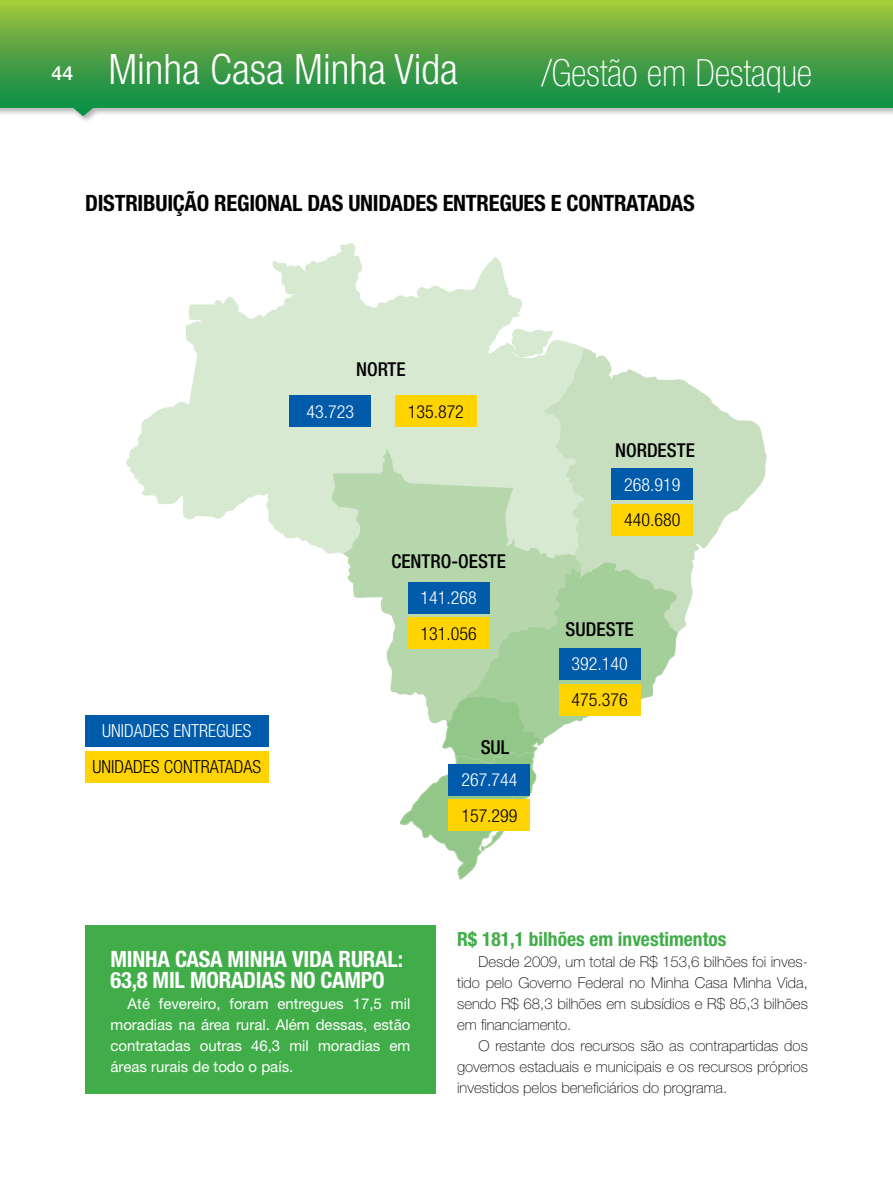
<style>
.page{position:relative;width:893px;height:1191px;background:#fff}
.page>*{position:absolute;margin:0;border:0;box-sizing:border-box;transform-origin:0 0}
.t1{font:300 condensed 42px "Helvetica Neue LT Std";color:#fff}
.t2{font:100 condensed 37.5px "Helvetica Neue LT Std";color:#fff}
.t3{font:700 condensed 22.5px "Helvetica Neue LT Std";letter-spacing:-.01em;color:#000}
.t4{font:700 condensed 22.5px/21px "Helvetica Neue LT Std";letter-spacing:-.01em;color:#fff}
.t5{font:700 condensed 19.5px "Helvetica Neue LT Std";color:#41ad49}
.t6{font:500 condensed 19.2px "Helvetica Neue LT Std";color:#000}
.t7{font:300 condensed 18px "Helvetica Neue LT Std";color:#000}
.t8{font:300 condensed 18px "Helvetica Neue LT Std";color:#fff}
.t9{font:100 15px "Helvetica Neue LT Std";color:#000}
.t10{font:15px/21px "Helvetica Neue LT Std";color:#fff;text-align:justify}
.s1{font-weight:500;font-stretch:normal;font-size:19.65px}
</style>
<div class="page">
<svg style="left:0;top:0;width:893px;height:116px;background:#5ea94d"></svg>
<svg style="left:126px;top:243px;width:641px;height:637px"></svg>
<div style="left:85px;top:925px;width:351px;height:168px;background:#41ad49"></div>
<div style="left:85px;top:715px;width:184px;height:32px;background:#005baa"></div>
<div style="left:408px;top:582px;width:81px;height:31px;background:#005baa"></div>
<div style="left:559px;top:648px;width:81px;height:31px;background:#005baa"></div>
<div style="left:449px;top:763px;width:81px;height:32px;background:#005baa"></div>
<div style="left:612px;top:469px;width:81px;height:31px;background:#005baa"></div>
<div style="left:290px;top:395px;width:81px;height:32px;background:#005baa"></div>
<div style="left:408px;top:617px;width:81px;height:32px;background:#ffd400"></div>
<div style="left:559px;top:684px;width:81px;height:31px;background:#ffd400"></div>
<div style="left:449px;top:799px;width:81px;height:32px;background:#ffd400"></div>
<div style="left:612px;top:504px;width:81px;height:32px;background:#ffd400"></div>
<div style="left:395px;top:395px;width:82px;height:32px;background:#ffd400"></div>
<div style="left:85px;top:750px;width:184px;height:32px;background:#ffd400"></div>
<p class="t1" style="left:51px;top:45px;width:408px"><span class="s1">44</span> MINHA CASA MINHA VIDA</p>
<p class="t2" style="left:541px;top:52px;width:272px">/Gestão em Destaque</p>
<p class="t3" style="left:85px;top:189px;width:611px">DISTRIBUIÇÃO REGIONAL DAS UNIDADES ENTREGUES E CONTRATADAS</p>
<p class="t6" style="left:356px;top:357px;width:51px">NORTE</p>
<p class="t8" style="left:307px;top:401px;width:49px">43.723</p>
<p class="t7" style="left:408px;top:401px;width:58px">135.872</p>
<p class="t8" style="left:102px;top:721px;width:151px">UNIDADES ENTREGUES</p>
<p class="t7" style="left:93px;top:756px;width:170px">UNIDADES CONTRATADAS</p>
<p class="t6" style="left:391px;top:549px;width:116px">CENTRO-OESTE</p>
<p class="t8" style="left:421px;top:587px;width:58px">141.268</p>
<p class="t7" style="left:421px;top:623px;width:58px">131.056</p>
<p class="t6" style="left:481px;top:735px;width:30px">SUL</p>
<p class="t8" style="left:461px;top:769px;width:58px">267.744</p>
<p class="t7" style="left:461px;top:805px;width:58px">157.299</p>
<p class="t6" style="left:615px;top:439px;width:81px">NORDESTE</p>
<p class="t8" style="left:624px;top:474px;width:58px">268.919</p>
<p class="t7" style="left:624px;top:510px;width:58px">440.680</p>
<p class="t6" style="left:566px;top:618px;width:70px">SUDESTE</p>
<p class="t8" style="left:572px;top:653px;width:58px">392.140</p>
<p class="t7" style="left:572px;top:689px;width:58px">475.376</p>
<p class="t4" style="left:111px;top:948px;width:294px">MINHA CASA MINHA VIDA RURAL:<br>63,8 MIL MORADIAS NO CAMPO</p>
<p class="t10" style="left:111px;top:993px;width:301px;text-indent:17px">Até fevereiro, foram entregues 17,5 mil moradias na área rural. Além dessas, estão contratadas outras 46,3 mil moradias em áreas rurais de todo o país.</p>
<p class="t5" style="left:457px;top:927px;width:271px">R$ 181,1 BILHÕES EM INVESTIMENTOS</p>
<p class="t9" style="left:478px;top:953px;width:331px">Desde 2009, um total de R$ 153,6 bilhões foi inves-</p>
<p class="t9" style="left:457px;top:974px;width:352px">tido pelo Governo Federal no Minha Casa Minha Vida,</p>
<p class="t9" style="left:457px;top:995px;width:352px">sendo R$ 68,3 bilhões em subsídios e R$ 85,3 bilhões</p>
<p class="t9" style="left:457px;top:1016px;width:116px">em financiamento.</p>
<p class="t9" style="left:478px;top:1037px;width:331px">O restante dos recursos são as contrapartidas dos</p>
<p class="t9" style="left:457px;top:1058px;width:352px">governos estaduais e municipais e os recursos próprios</p>
<p class="t9" style="left:457px;top:1079px;width:272px">investidos pelos beneficiários do programa.</p>
</div>
